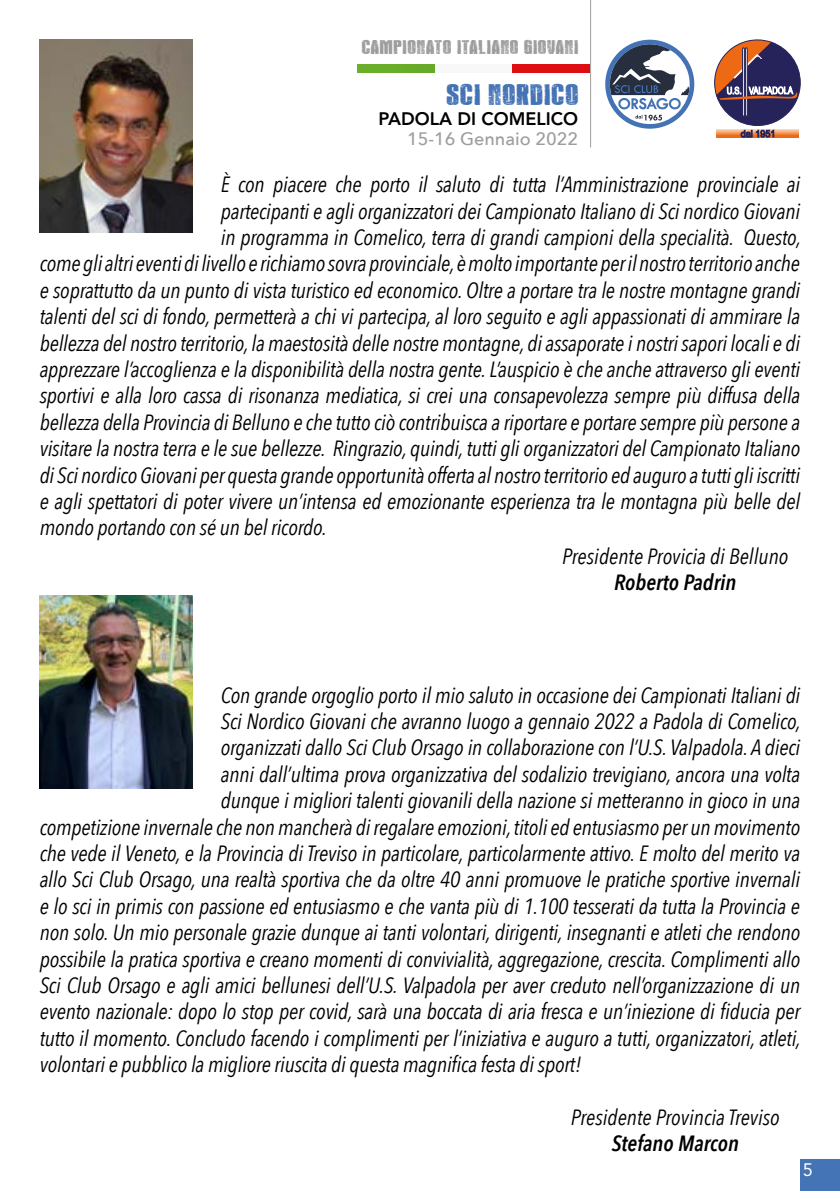
<style>
.page{position:relative;width:840px;height:1191px;background:#fff}
.page>*{position:absolute;margin:0;border:0;box-sizing:border-box;transform-origin:0 0}
.t1{font:24px "Rock's Death";letter-spacing:.05em;color:#4473b5}
.t2{font:italic 22px "Avenir Next Condensed";letter-spacing:-.01em;color:#000}
.t3{font:italic 600 22px "Avenir Next Condensed";color:#000}
.t4{font:800 18px "Avenir";color:#000}
.t5{font:500 18px "Avenir Next";color:#9d9d9c}
.t6{font:18px "Avenir";color:#fff}
.t7{font:16px "Rock's Death";letter-spacing:.05em;color:#9d9d9c}
</style>
<div class="page">
<svg style="left:605px;top:40px;width:89px;height:89px"></svg>
<svg style="left:714px;top:40px;width:85px;height:97px"></svg>
<hr style="left:590px;top:0;width:1px;height:147px;background:#9d9d9c">
<div style="left:357px;top:64px;width:233px;height:9px;background:#69ac2a"></div>
<div style="left:434px;top:64px;width:78px;height:9px;background:#f8f8f8"></div>
<div style="left:512px;top:64px;width:78px;height:9px;background:#dd0f12"></div>
<img style="left:40px;top:595px;width:152px;height:193px">
<img style="left:40px;top:40px;width:152px;height:192px">
<div style="left:799px;top:1159px;width:40px;height:32px;background:#4474b5"></div>
<p class="t7" style="left:361px;top:38px;width:218px">CAMPIONATO ITALIANO GIOVANI</p>
<p class="t1" style="left:446px;top:82px;width:133px">SCI NORDICO</p>
<p class="t4" style="left:378px;top:108px;width:201px">PADOLA DI COMELICO</p>
<p class="t5" style="left:407px;top:123px;width:173px">15-16 Gennaio 2022</p>
<p class="t2" style="left:221px;top:171px;width:580px">È con piacere che porto il saluto di tutta l’Amministrazione provinciale ai</p>
<p class="t2" style="left:221px;top:198px;width:580px">partecipanti e agli organizzatori dei Campionato Italiano di Sci nordico Giovani</p>
<p class="t2" style="left:221px;top:224px;width:581px">in programma in Comelico, terra di grandi campioni della specialità. Questo,</p>
<p class="t2" style="left:40px;top:250px;width:761px">come gli altri eventi di livello e richiamo sovra provinciale, è molto importante per il nostro territorio anche</p>
<p class="t2" style="left:40px;top:277px;width:761px">e soprattutto da un punto di vista turistico ed economico. Oltre a portare tra le nostre montagne grandi</p>
<p class="t2" style="left:40px;top:303px;width:761px">talenti del sci di fondo, permetterà a chi vi partecipa, al loro seguito e agli appassionati di ammirare la</p>
<p class="t2" style="left:40px;top:330px;width:761px">bellezza del nostro territorio, la maestosità delle nostre montagne, di assaporate i nostri sapori locali e di</p>
<p class="t2" style="left:40px;top:356px;width:761px">apprezzare l’accoglienza e la disponibilità della nostra gente. L’auspicio è che anche attraverso gli eventi</p>
<p class="t2" style="left:40px;top:382px;width:761px">sportivi e alla loro cassa di risonanza mediatica, si crei una consapevolezza sempre più diffusa della</p>
<p class="t2" style="left:40px;top:409px;width:761px">bellezza della Provincia di Belluno e che tutto ciò contribuisca a riportare e portare sempre più persone a</p>
<p class="t2" style="left:40px;top:435px;width:761px">visitare la nostra terra e le sue bellezze. Ringrazio, quindi, tutti gli organizzatori del Campionato Italiano</p>
<p class="t2" style="left:40px;top:462px;width:761px">di Sci nordico Giovani per questa grande opportunità offerta al nostro territorio ed auguro a tutti gli iscritti</p>
<p class="t2" style="left:40px;top:488px;width:761px">e agli spettatori di poter vivere un’intensa ed emozionante esperienza tra le montagna più belle del</p>
<p class="t2" style="left:40px;top:514px;width:288px">mondo portando con sé un bel ricordo.</p>
<p class="t2" style="left:562px;top:543px;width:228px">Presidente Provicia di Belluno</p>
<p class="t3" style="left:613px;top:569px;width:124px">Roberto Padrin</p>
<p class="t2" style="left:221px;top:681px;width:580px">Con grande orgoglio porto il mio saluto in occasione dei Campionati Italiani di</p>
<p class="t2" style="left:221px;top:708px;width:581px">Sci Nordico Giovani che avranno luogo a gennaio 2022 a Padola di Comelico,</p>
<p class="t2" style="left:221px;top:734px;width:580px">organizzati dallo Sci Club Orsago in collaborazione con l’U.S. Valpadola. A dieci</p>
<p class="t2" style="left:221px;top:761px;width:580px">anni dall’ultima prova organizzativa del sodalizio trevigiano, ancora una volta</p>
<p class="t2" style="left:221px;top:787px;width:580px">dunque i migliori talenti giovanili della nazione si metteranno in gioco in una</p>
<p class="t2" style="left:40px;top:813px;width:761px">competizione invernale che non mancherà di regalare emozioni, titoli ed entusiasmo per un movimento</p>
<p class="t2" style="left:40px;top:840px;width:761px">che vede il Veneto, e la Provincia di Treviso in particolare, particolarmente attivo. E molto del merito va</p>
<p class="t2" style="left:40px;top:866px;width:761px">allo Sci Club Orsago, una realtà sportiva che da oltre 40 anni promuove le pratiche sportive invernali</p>
<p class="t2" style="left:40px;top:893px;width:761px">e lo sci in primis con passione ed entusiasmo e che vanta più di 1.100 tesserati da tutta la Provincia e</p>
<p class="t2" style="left:40px;top:919px;width:761px">non solo. Un mio personale grazie dunque ai tanti volontari, dirigenti, insegnanti e atleti che rendono</p>
<p class="t2" style="left:40px;top:945px;width:761px">possibile la pratica sportiva e creano momenti di convivialità, aggregazione, crescita. Complimenti allo</p>
<p class="t2" style="left:40px;top:972px;width:761px">Sci Club Orsago e agli amici bellunesi dell’U.S. Valpadola per aver creduto nell’organizzazione di un</p>
<p class="t2" style="left:40px;top:998px;width:761px">evento nazionale: dopo lo stop per covid, sarà una boccata di aria fresca e un’iniezione di fiducia per</p>
<p class="t2" style="left:40px;top:1025px;width:762px">tutto il momento. Concludo facendo i complimenti per l’iniziativa e auguro a tutti, organizzatori, atleti,</p>
<p class="t2" style="left:40px;top:1051px;width:543px">volontari e pubblico la migliore riuscita di questa magnifica festa di sport!</p>
<p class="t2" style="left:570px;top:1104px;width:210px">Presidente Provincia Treviso</p>
<p class="t3" style="left:611px;top:1130px;width:129px">Stefano Marcon</p>
<p class="t6" style="left:802px;top:1159px;width:12px">5</p>
</div>
